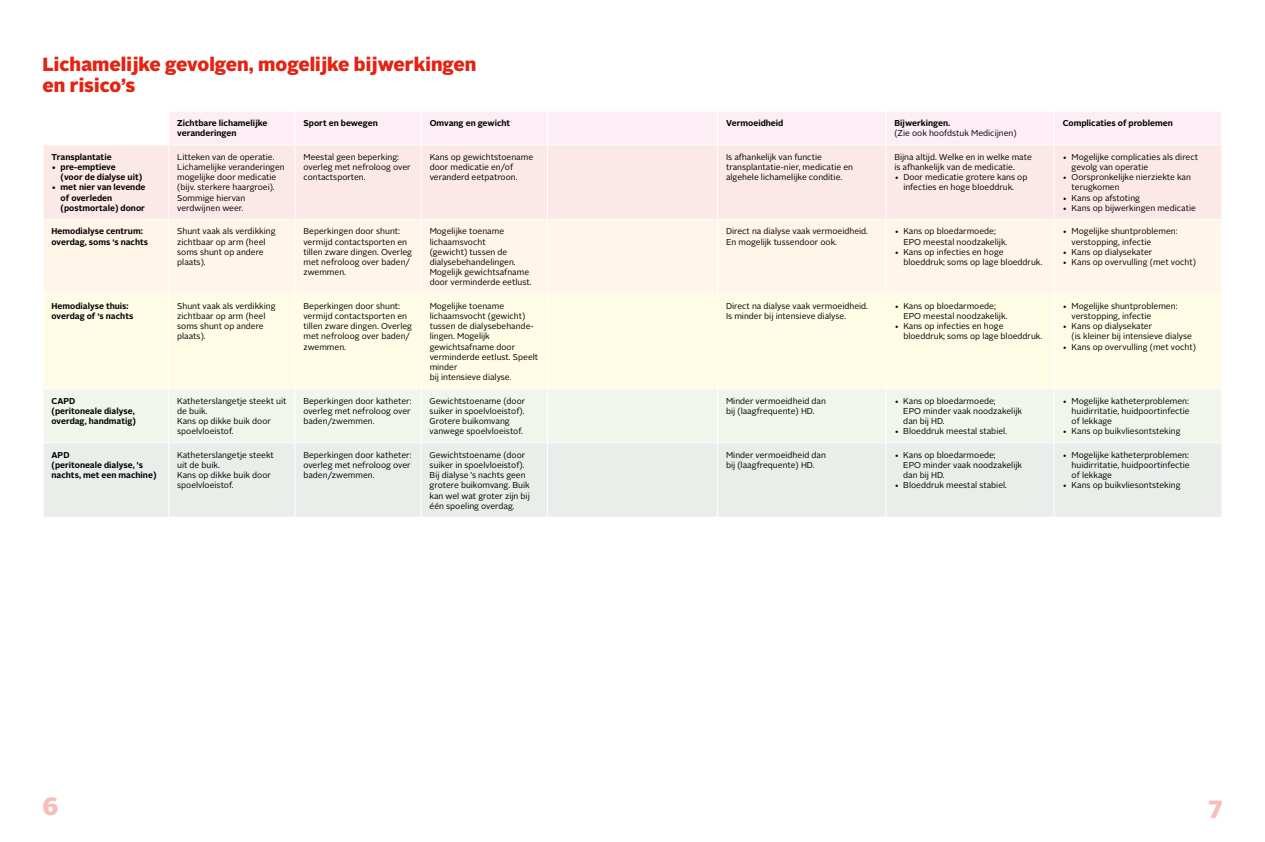
<style>
.page{position:relative;width:1265px;height:842px;background:#fff}
.page>*{position:absolute;margin:0;border:0;box-sizing:border-box;transform-origin:0 0}
.t1{font:900 25px "Alright Sans";color:#f7bdb8}
.t2{font:900 19px/21.7px "Alright Sans";color:#e42313}
.t3{font:8.5px/10.2px "Alright Sans";color:#000}
.t4{font:700 8.5px/10.2px "Alright Sans";color:#000}
</style>
<div class="page">
<div style="left:169px;top:112px;width:1052px;height:32px;background:#fdeef6"></div>
<div style="left:44px;top:145px;width:1177px;height:74px;background:#fce9e7"></div>
<div style="left:44px;top:220px;width:1177px;height:73px;background:#fff5e9"></div>
<div style="left:44px;top:294px;width:1177px;height:94px;background:#fffce5"></div>
<div style="left:44px;top:389px;width:1177px;height:53px;background:#f1f6ec"></div>
<div style="left:44px;top:443px;width:1177px;height:74px;background:#eaeeea"></div>
<hr style="left:294px;top:112px;width:1px;height:32px;background:#fff">
<hr style="left:420px;top:112px;width:1px;height:32px;background:#fff">
<hr style="left:547px;top:112px;width:1px;height:32px;background:#fff">
<hr style="left:717px;top:112px;width:1px;height:32px;background:#fff">
<hr style="left:885px;top:112px;width:1px;height:32px;background:#fff">
<hr style="left:1053px;top:112px;width:1px;height:32px;background:#fff">
<hr style="left:168px;top:145px;width:1px;height:74px;background:#fff">
<hr style="left:294px;top:145px;width:1px;height:74px;background:#fff">
<hr style="left:420px;top:145px;width:1px;height:74px;background:#fff">
<hr style="left:547px;top:145px;width:1px;height:74px;background:#fff">
<hr style="left:717px;top:145px;width:1px;height:74px;background:#fff">
<hr style="left:885px;top:145px;width:1px;height:74px;background:#fff">
<hr style="left:1053px;top:145px;width:1px;height:74px;background:#fff">
<hr style="left:168px;top:220px;width:1px;height:73px;background:#fff">
<hr style="left:294px;top:220px;width:1px;height:73px;background:#fff">
<hr style="left:420px;top:220px;width:1px;height:73px;background:#fff">
<hr style="left:547px;top:220px;width:1px;height:73px;background:#fff">
<hr style="left:717px;top:220px;width:1px;height:73px;background:#fff">
<hr style="left:885px;top:220px;width:1px;height:73px;background:#fff">
<hr style="left:1053px;top:220px;width:1px;height:73px;background:#fff">
<hr style="left:168px;top:294px;width:1px;height:94px;background:#fff">
<hr style="left:294px;top:294px;width:1px;height:94px;background:#fff">
<hr style="left:420px;top:294px;width:1px;height:94px;background:#fff">
<hr style="left:547px;top:294px;width:1px;height:94px;background:#fff">
<hr style="left:717px;top:294px;width:1px;height:94px;background:#fff">
<hr style="left:885px;top:294px;width:1px;height:94px;background:#fff">
<hr style="left:1053px;top:294px;width:1px;height:94px;background:#fff">
<hr style="left:168px;top:389px;width:1px;height:53px;background:#fff">
<hr style="left:294px;top:389px;width:1px;height:53px;background:#fff">
<hr style="left:420px;top:389px;width:1px;height:53px;background:#fff">
<hr style="left:547px;top:389px;width:1px;height:53px;background:#fff">
<hr style="left:717px;top:389px;width:1px;height:53px;background:#fff">
<hr style="left:885px;top:389px;width:1px;height:53px;background:#fff">
<hr style="left:1053px;top:389px;width:1px;height:53px;background:#fff">
<hr style="left:168px;top:443px;width:1px;height:74px;background:#fff">
<hr style="left:294px;top:443px;width:1px;height:74px;background:#fff">
<hr style="left:420px;top:443px;width:1px;height:74px;background:#fff">
<hr style="left:547px;top:443px;width:1px;height:74px;background:#fff">
<hr style="left:717px;top:443px;width:1px;height:74px;background:#fff">
<hr style="left:885px;top:443px;width:1px;height:74px;background:#fff">
<hr style="left:1053px;top:443px;width:1px;height:74px;background:#fff">
<h2 class="t2" style="left:43px;top:53px;width:435px">Lichamelijke gevolgen, mogelijke bijwerkingen en risico’s</h2>
<p class="t4" style="left:177px;top:118px;width:92px">Zichtbare lichamelijke veranderingen</p>
<p class="t4" style="left:303px;top:118px;width:76px">Sport en bewegen</p>
<p class="t4" style="left:429px;top:118px;width:82px">Omvang en gewicht</p>
<p class="t4" style="left:726px;top:118px;width:59px">Vermoeidheid</p>
<p class="t4" style="left:894px;top:118px;width:57px">Bijwerkingen.</p>
<p class="t3" style="left:894px;top:128px;width:124px">(Zie ook hoofdstuk Medicijnen)</p>
<p class="t4" style="left:52px;top:152px;width:62px">Transplantatie</p>
<p class="t4" style="left:61px;top:162px;width:83px;text-indent:-9px">• pre-emptieve<br>(voor de dialyse uit)</p>
<p class="t4" style="left:61px;top:182px;width:86px;text-indent:-9px">• met nier van levende of overleden (postmortale) donor</p>
<p class="t3" style="left:177px;top:152px;width:109px">Litteken van de operatie.<br>Lichamelijke veranderingen mogelijke door medicatie (bijv. sterkere haargroei).<br>Sommige hiervan verdwijnen weer.</p>
<p class="t3" style="left:303px;top:152px;width:109px">Meestal geen beperking: overleg met nefroloog over contactsporten.</p>
<p class="t3" style="left:429px;top:152px;width:105px">Kans op gewichtstoename door medicatie en/of veranderd eetpatroon.</p>
<p class="t3" style="left:726px;top:152px;width:128px">Is afhankelijk van functie transplantatie-nier, medicatie en algehele lichamelijke conditie.</p>
<p class="t3" style="left:894px;top:152px;width:139px">Bijna altijd. Welke en in welke mate is afhankelijk van de medicatie.</p>
<p class="t3" style="left:894px;top:172px;width:134px;text-align:center">• Door medicatie grotere kans op infecties en hoge bloeddruk.</p>
<p class="t4" style="left:52px;top:226px;width:98px">Hemodialyse centrum: overdag, soms ‘s nachts</p>
<p class="t3" style="left:177px;top:226px;width:100px">Shunt vaak als verdikking zichtbaar op arm (heel soms shunt op andere plaats).</p>
<p class="t3" style="left:303px;top:226px;width:110px">Beperkingen door shunt: vermijd contactsporten en tillen zware dingen. Overleg met nefroloog over baden/ zwemmen.</p>
<p class="t3" style="left:429px;top:226px;width:103px">Mogelijke toename lichaamsvocht<br>(gewicht) tussen de dialysebehandelingen.<br>Mogelijk gewichtsafname door verminderde eetlust.</p>
<p class="t3" style="left:726px;top:226px;width:143px">Direct na dialyse vaak vermoeidheid.<br>En mogelijk tussendoor ook.</p>
<p class="t3" style="left:903px;top:226px;width:106px;text-indent:-9px">• Kans op bloedarmoede;<br>EPO meestal noodzakelijk.</p>
<p class="t3" style="left:903px;top:247px;width:140px;text-indent:-9px">• Kans op infecties en hoge bloeddruk; soms op lage bloeddruk.</p>
<p class="t4" style="left:52px;top:301px;width:83px">Hemodialyse thuis: overdag of ‘s nachts</p>
<p class="t3" style="left:177px;top:301px;width:100px">Shunt vaak als verdikking zichtbaar op arm (heel soms shunt op andere plaats).</p>
<p class="t3" style="left:303px;top:301px;width:110px">Beperkingen door shunt: vermijd contactsporten en tillen zware dingen. Overleg met nefroloog over baden/ zwemmen.</p>
<p class="t3" style="left:429px;top:301px;width:110px">Mogelijke toename lichaamsvocht (gewicht) tussen de dialysebehande&shy;lingen. Mogelijk gewichtsafname door verminderde eetlust. Speelt minder<br>bij intensieve dialyse.</p>
<p class="t3" style="left:726px;top:301px;width:143px">Direct na dialyse vaak vermoeidheid.<br>Is minder bij intensieve dialyse.</p>
<p class="t3" style="left:903px;top:301px;width:106px;text-indent:-9px">• Kans op bloedarmoede;<br>EPO meestal noodzakelijk.</p>
<p class="t3" style="left:903px;top:321px;width:140px;text-indent:-9px">• Kans op infecties en hoge bloeddruk; soms op lage bloeddruk.</p>
<p class="t4" style="left:51px;top:396px;width:86px">CAPD<br>(peritoneale dialyse, overdag, handmatig)</p>
<p class="t3" style="left:177px;top:396px;width:111px">Katheterslangetje steekt uit de buik.<br>Kans op dikke buik door spoelvloeistof.</p>
<p class="t3" style="left:303px;top:396px;width:110px;text-align:justify">Beperkingen door katheter: overleg met nefroloog over baden/zwemmen.</p>
<p class="t3" style="left:429px;top:396px;width:97px">Gewichtstoename (door suiker in spoelvloeistof).<br>Grotere buikomvang vanwege spoelvloeistof.</p>
<p class="t3" style="left:726px;top:396px;width:101px">Minder vermoeidheid dan bij (laagfrequente) HD.</p>
<p class="t3" style="left:903px;top:396px;width:120px;text-indent:-9px">• Kans op bloedarmoede;<br>EPO minder vaak noodzakelijk dan bij HD.</p>
<p class="t3" style="left:894px;top:426px;width:114px">• Bloeddruk meestal stabiel.</p>
<p class="t4" style="left:51px;top:450px;width:106px">APD<br>(peritoneale dialyse, 's nachts, met een machine)</p>
<p class="t3" style="left:177px;top:450px;width:98px">Katheterslangetje steekt uit de buik.<br>Kans op dikke buik door spoelvloeistof.</p>
<p class="t3" style="left:303px;top:450px;width:110px;text-align:justify">Beperkingen door katheter: overleg met nefroloog over baden/zwemmen.</p>
<p class="t3" style="left:429px;top:450px;width:102px">Gewichtstoename (door suiker in spoelvloeistof).<br>Bij dialyse ’s nachts geen grotere buikomvang. Buik kan wel wat groter zijn bij één spoeling overdag.</p>
<p class="t3" style="left:726px;top:450px;width:101px">Minder vermoeidheid dan bij (laagfrequente) HD.</p>
<p class="t3" style="left:903px;top:450px;width:120px;text-indent:-9px">• Kans op bloedarmoede;<br>EPO minder vaak noodzakelijk dan bij HD.</p>
<p class="t3" style="left:894px;top:480px;width:114px">• Bloeddruk meestal stabiel.</p>
<p class="t4" style="left:1062px;top:118px;width:112px">Complicaties of problemen</p>
<p class="t3" style="left:1071px;top:152px;width:128px;text-indent:-9px">• Mogelijke complicaties als direct gevolg van operatie</p>
<p class="t3" style="left:1071px;top:172px;width:121px;text-indent:-9px">• Oorspronkelijke nierziekte kan terugkomen</p>
<p class="t3" style="left:1062px;top:193px;width:79px">• Kans op afstoting</p>
<p class="t3" style="left:1062px;top:203px;width:135px">• Kans op bijwerkingen medicatie</p>
<p class="t3" style="left:1071px;top:226px;width:107px;text-indent:-9px">• Mogelijke shuntproblemen: verstopping, infectie</p>
<p class="t3" style="left:1062px;top:247px;width:91px">• Kans op dialysekater</p>
<p class="t3" style="left:1062px;top:257px;width:135px">• Kans op overvulling (met vocht)</p>
<p class="t3" style="left:1071px;top:301px;width:107px;text-indent:-9px">• Mogelijke shuntproblemen: verstopping, infectie</p>
<p class="t3" style="left:1071px;top:321px;width:122px;text-indent:-9px">• Kans op dialysekater<br>(is kleiner bij intensieve dialyse</p>
<p class="t3" style="left:1062px;top:342px;width:135px">• Kans op overvulling (met vocht)</p>
<p class="t3" style="left:1071px;top:396px;width:120px;text-align:justify;text-indent:-9px">• Mogelijke katheterproblemen: huidirritatie, huidpoortinfectie of lekkage</p>
<p class="t3" style="left:1062px;top:426px;width:119px">• Kans op buikvliesontsteking</p>
<p class="t3" style="left:1071px;top:450px;width:120px;text-align:justify;text-indent:-9px">• Mogelijke katheterproblemen: huidirritatie, huidpoortinfectie of lekkage</p>
<p class="t3" style="left:1062px;top:480px;width:119px">• Kans op buikvliesontsteking</p>
<h1 class="t1" style="left:43px;top:788px;width:18px">6</h1>
<h1 class="t1" style="left:1207px;top:788px;width:16px">7</h1>
</div>
